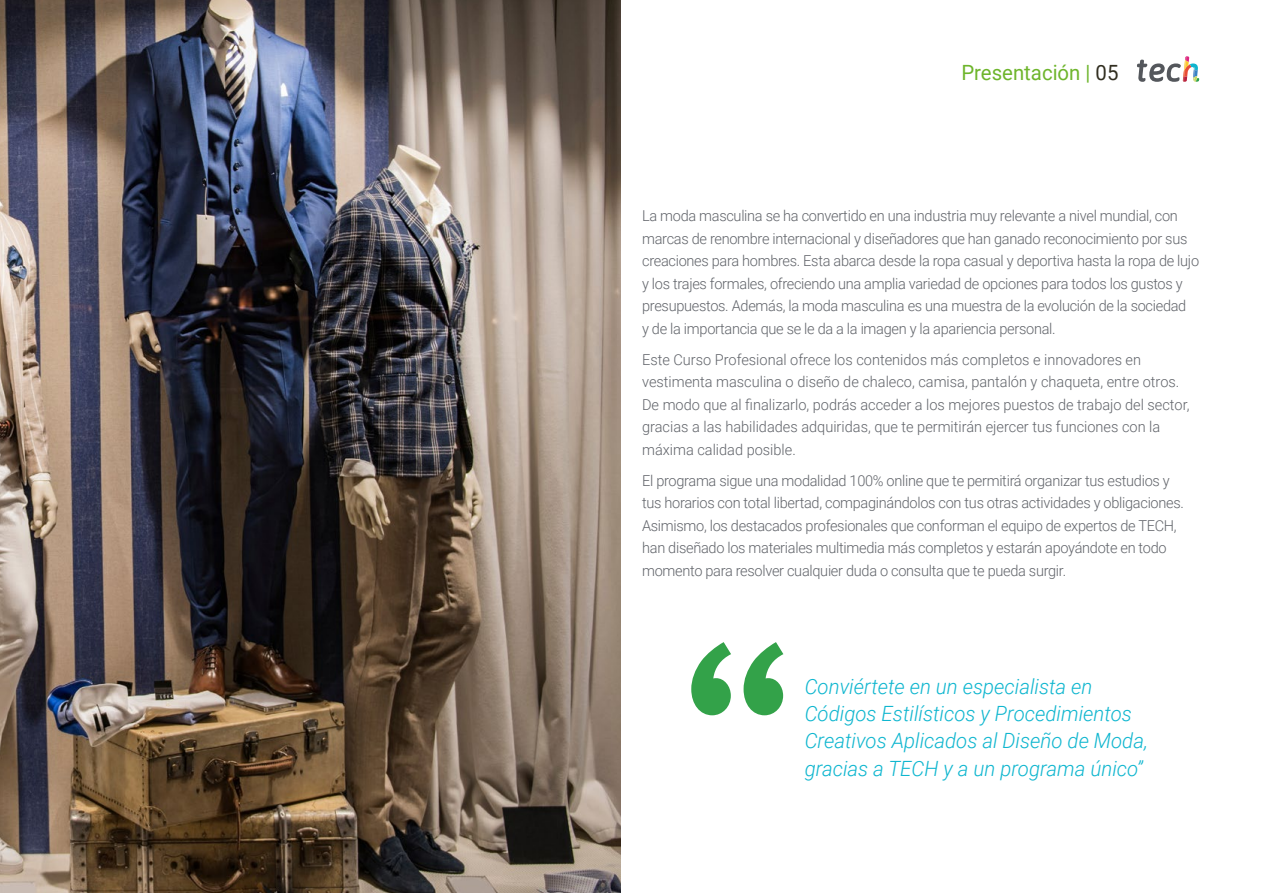
<style>
.page{position:relative;width:1263px;height:893px;background:#fff}
.page>*{position:absolute;margin:0;border:0;box-sizing:border-box;transform-origin:0 0}
.t1{font:italic 300 21px/27px "Roboto";color:#0fb6cf}
.t2{font:21px "Roboto";color:#6eb52c}
.t3{font:300 15px/22.5px "Roboto";letter-spacing:-.02em;color:#61646a}
.t4{font:300 15px/22.5px "Roboto";color:#61646a}
.s1{color:#312e20}
</style>
<div class="page">
<svg style="left:691px;top:642px;width:92px;height:73px"></svg>
<img style="left:0;top:0;width:621px;height:893px">
<svg style="left:1137px;top:56px;width:62px;height:26px"></svg>
<h1 class="t2" style="left:961px;top:57px;width:159px">Presentación | <span class="s1">05</span></h1>
<p class="t3" style="left:642px;top:204px;width:558px">La moda masculina se ha convertido en una industria muy relevante a nivel mundial, con marcas de renombre internacional y diseñadores que han ganado reconocimiento por sus creaciones para hombres. Esta abarca desde la ropa casual y deportiva hasta la ropa de lujo y los trajes formales, ofreciendo una amplia variedad de opciones para todos los gustos y presupuestos. Además, la moda masculina es una muestra de la evolución de la sociedad<br>y de la importancia que se le da a la imagen y la apariencia personal.</p>
<p class="t4" style="left:642px;top:348px;width:549px">Este Curso Profesional ofrece los contenidos más completos e innovadores en vestimenta masculina o diseño de chaleco, camisa, pantalón y chaqueta, entre otros.<br>De modo que al finalizarlo, podrás acceder a los mejores puestos de trabajo del sector, gracias a las habilidades adquiridas, que te permitirán ejercer tus funciones con la máxima calidad posible.</p>
<p class="t3" style="left:642px;top:469px;width:543px">El programa sigue una modalidad 100% online que te permitirá organizar tus estudios y tus horarios con total libertad, compaginándolos con tus otras actividades y obligaciones.<br>Asimismo, los destacados profesionales que conforman el equipo de expertos de TECH, han diseñado los materiales multimedia más completos y estarán apoyándote en todo momento para resolver cualquier duda o consulta que te pueda surgir.</p>
<h1 class="t1" style="left:805px;top:673px;width:345px">Conviértete en un especialista en Códigos Estilísticos y Procedimientos Creativos Aplicados al Diseño de Moda, gracias a TECH y a un programa único”</h1>
</div>
